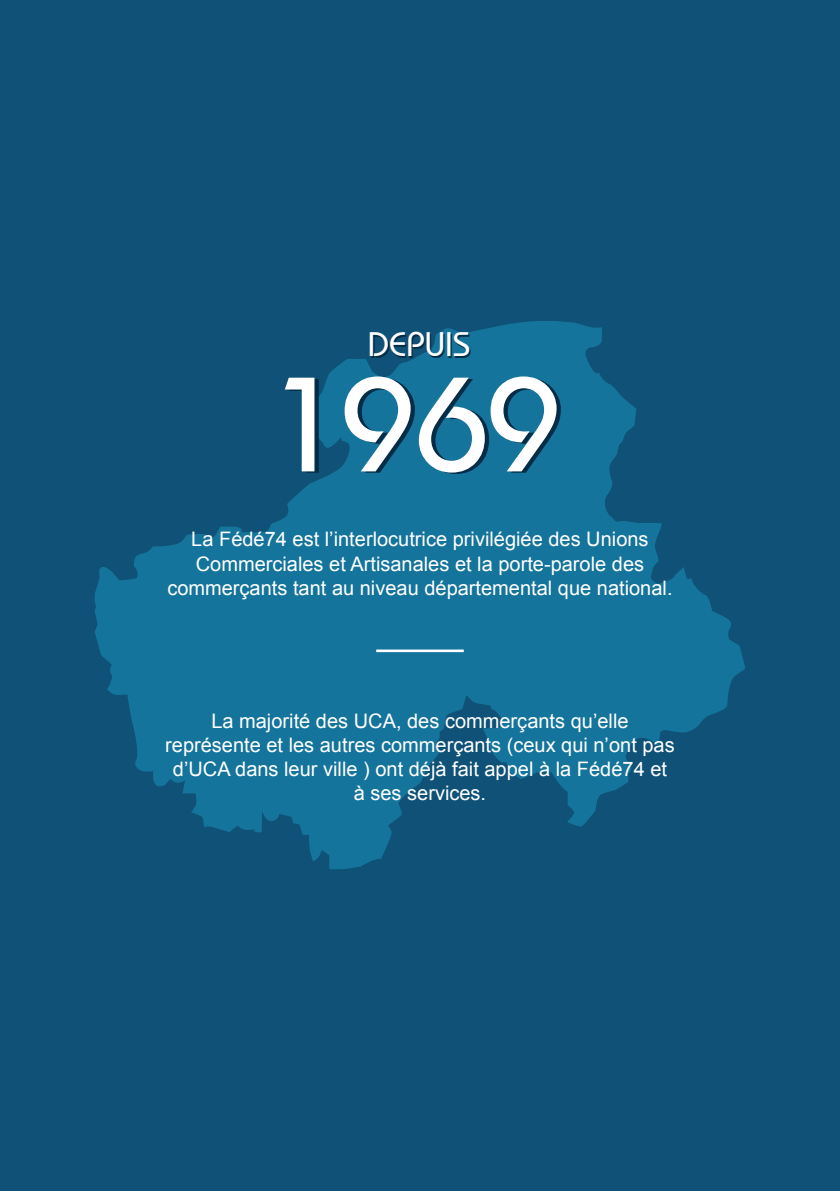
<style>
.page{position:relative;width:840px;height:1191px;background:#fff}
.page>*{position:absolute;margin:0;border:0;box-sizing:border-box;transform-origin:0 0}
.t1{font:500 134px "Bauhaus IT Cby BT";color:#fff}
.t2{font:500 33.8px "Bauhaus IT Cby BT";color:#fff}
.t3{font:20px/24px "Arial";color:#fff;text-align:center}
</style>
<div class="page">
<div style="left:0;top:0;width:839px;height:1191px;background:#0f5177"></div>
<svg style="left:94px;top:321px;width:651px;height:548px;fill:#15749b"></svg>
<hr style="left:376px;top:649px;width:87px;height:3px;background:#fff">
<h2 class="t2" style="left:367px;top:324px;width:104px">DEPUIS</h2>
<h1 class="t1" style="left:268px;top:342px;width:293px">1969</h1>
<p class="t3" style="left:167px;top:527px;width:506px">La Fédé74 est l’interlocutrice privilégiée des Unions<br>Commerciales et Artisanales et la porte-parole des commerçants tant au niveau départemental que national.</p>
<p class="t3" style="left:165px;top:709px;width:510px">La majorité des UCA, des commerçants qu’elle représente et les autres commerçants (ceux qui n’ont pas d’UCA dans leur ville ) ont déjà fait appel à la Fédé74 et à ses services.</p>
</div>
